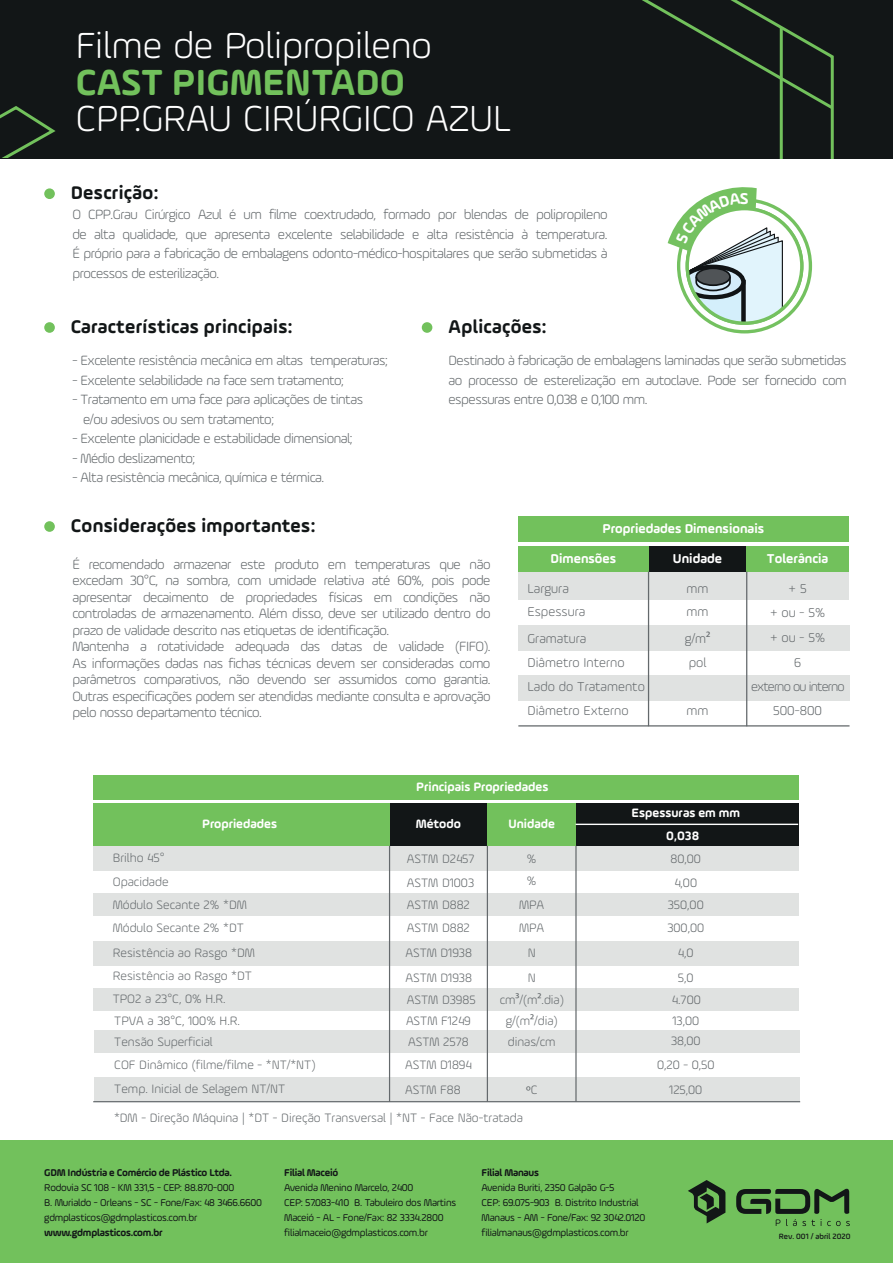
<style>
.page{position:relative;width:893px;height:1263px;background:#fff}
.page>*{position:absolute;margin:0;border:0;box-sizing:border-box;transform-origin:0 0}
.t1{font:300 38.55px "Ample Soft";color:#fff}
.t2{font:700 38.55px "Ample Soft";color:#72c15c}
.t3{font:700 19.5px "Ample Soft";letter-spacing:.015em;color:#121617}
.t4{font:700 16.65px "Ample Soft";color:#fff}
.t5{font:300 14.25px/16.5px "Ample Soft";letter-spacing:-.035em;color:#64696c;text-align:justify}
.t6{font:300 13.65px/24.2px "Ample Soft";color:#64696c}
.t7{font:700 13.65px "Ample Soft";color:#fff}
.t8{font:300 13.65px/24.5px "Ample Soft";letter-spacing:-.06em;color:#64696c;text-align:center}
.t9{font:300 12.9px/22px "Ample Soft";color:#64696c}
.t10{font:700 12.9px/22.4px "Ample Soft";color:#fff;text-align:center}
.t11{font:12.9px "Myriad Pro";color:#64696c}
.t12{font:10.5px/15px "Ample Soft";letter-spacing:-.02em;color:#121617}
.t13{font:700 10.5px "Ample Soft";letter-spacing:-.02em;color:#121617}
.t14{font:500 8.1px "Ample Soft";color:#121617}
.s1{font-family:"Myriad Pro";font-weight:400}
.s2{font-family:"Ample Soft";font-weight:300}
</style>
<div class="page">
<div style="left:518px;top:626px;width:332px;height:25px;background:#e0e2e1"></div>
<div style="left:518px;top:676px;width:332px;height:25px;background:#e0e2e1"></div>
<div style="left:518px;top:571px;width:331px;height:28px;background:#e0e2e1"></div>
<div style="left:0;top:0;width:893px;height:158px;background:#121617"></div>
<svg style="left:0;top:106px;width:56px;height:52px"></svg>
<div style="left:44px;top:188px;width:11px;height:11px;background:#72c15c;border-radius:50%"></div>
<div style="left:44px;top:521px;width:11px;height:11px;background:#72c15c;border-radius:50%"></div>
<div style="left:44px;top:322px;width:11px;height:11px;background:#72c15c;border-radius:50%"></div>
<div style="left:422px;top:322px;width:10px;height:11px;background:#72c15c;border-radius:50%"></div>
<div style="left:648px;top:546px;width:99px;height:25px;background:#121617"></div>
<div style="left:746px;top:546px;width:103px;height:25px;background:#72c15c"></div>
<div style="left:518px;top:546px;width:130px;height:25px;background:#72c15c"></div>
<div style="left:518px;top:516px;width:330px;height:26px;background:#72c15c"></div>
<hr style="left:518px;top:725px;width:331px;height:1px;background:#64696c">
<hr style="left:648px;top:571px;width:1px;height:155px;background:#64696c">
<hr style="left:746px;top:571px;width:1px;height:155px;background:#64696c">
<svg style="left:779px;top:112px;width:55px;height:46px"></svg>
<svg style="left:642px;top:0;width:192px;height:112px"></svg>
<div style="left:93px;top:989px;width:706px;height:22px;background:#e0e2e1"></div>
<div style="left:94px;top:1030px;width:706px;height:22px;background:#e0e2e1"></div>
<div style="left:94px;top:1077px;width:706px;height:25px;background:#e0e2e1"></div>
<div style="left:93px;top:846px;width:706px;height:24px;background:#e0e2e1"></div>
<div style="left:93px;top:893px;width:706px;height:23px;background:#e0e2e1"></div>
<div style="left:93px;top:941px;width:706px;height:24px;background:#e0e2e1"></div>
<div style="left:389px;top:803px;width:99px;height:43px;background:#121617"></div>
<div style="left:93px;top:803px;width:296px;height:43px;background:#72c15c"></div>
<div style="left:573px;top:803px;width:226px;height:43px;background:#121617"></div>
<div style="left:488px;top:803px;width:88px;height:43px;background:#72c15c"></div>
<hr style="left:576px;top:824px;width:222px;height:1px;background:#fff">
<hr style="left:93px;top:1101px;width:707px;height:1px;background:#64696c">
<hr style="left:389px;top:846px;width:1px;height:256px;background:#64696c">
<hr style="left:487px;top:846px;width:1px;height:256px;background:#64696c">
<hr style="left:575px;top:846px;width:2px;height:256px;background:#64696c">
<div style="left:93px;top:775px;width:705px;height:24px;background:#72c15c"></div>
<div style="left:0;top:1140px;width:893px;height:123px;background:#72c15c"></div>
<svg style="left:736px;top:1188px;width:114px;height:38px"></svg>
<svg style="left:688px;top:1180px;width:37px;height:43px"></svg>
<svg style="left:668px;top:187px;width:116px;height:136px"></svg>
<h1 class="t1" style="left:76px;top:23px;width:357px">Filme de Polipropileno</h1>
<h1 class="t2" style="left:76px;top:59px;width:330px">CAST PIGMENTADO</h1>
<h1 class="t1" style="left:76px;top:96px;width:437px">CPP.GRAU CIRÚRGICO AZUL</h1>
<h2 class="t3" style="left:71px;top:181px;width:89px">Descrição:</h2>
<p class="t5" style="left:72px;top:205px;width:537px;line-height:19.5px">O CPP.Grau Cirúrgico Azul é um filme coextrudado, formado por blendas de polipropileno de alta qualidade, que apresenta excelente selabilidade e alta resistência à temperatura.<br>É próprio para a fabricação de embalagens odonto-médico-hospitalares que serão submetidas à processos de esterilização.</p>
<p class="t4" style="left:740px;top:188px;width:10px">S</p>
<h2 class="t3" style="left:71px;top:314px;width:223px">Características principais:</h2>
<p class="t5" style="left:72px;top:352px;width:317px">- Excelente resistência mecânica em altas temperaturas;</p>
<p class="t5" style="left:72px;top:371px;width:273px">- Excelente selabilidade na face sem tratamento;</p>
<p class="t5" style="left:83px;top:389px;width:281px;line-height:19.5px;text-indent:-11px">- Tratamento em uma face para aplicações de tintas e/ou adesivos ou sem tratamento;</p>
<p class="t5" style="left:72px;top:430px;width:282px">- Excelente planicidade e estabilidade dimensional;</p>
<p class="t5" style="left:72px;top:449px;width:124px">- Médio deslizamento;</p>
<p class="t5" style="left:72px;top:469px;width:253px">- Alta resistência mecânica, química e térmica.</p>
<h2 class="t3" style="left:448px;top:314px;width:100px">Aplicações:</h2>
<p class="t5" style="left:448px;top:350px;width:399px;line-height:19.5px">Destinado à fabricação de embalagens laminadas que serão submetidas ao processo de esterelização em autoclave. Pode ser fornecido com espessuras entre 0,038 e 0,100 mm.</p>
<h2 class="t3" style="left:71px;top:513px;width:246px">Considerações importantes:</h2>
<p class="t5" style="left:72px;top:555px;width:420px;text-align:left">É recomendado armazenar este produto em temperaturas que não excedam 30°C, na sombra, com umidade relativa até 60%, pois pode apresentar decaimento de propriedades físicas em condições não controladas de armazenamento. Além disso, deve ser utilizado dentro do prazo de validade descrito nas etiquetas de identificação.<br>Mantenha a rotatividade adequada das datas de validade (FIFO).<br>As informações dadas nas fichas técnicas devem ser consideradas como parâmetros comparativos, não devendo ser assumidos como garantia.<br>Outras especificações podem ser atendidas mediante consulta e aprovação pelo nosso departamento técnico.</p>
<p class="t7" style="left:602px;top:520px;width:163px">Propriedades Dimensionais</p>
<p class="t7" style="left:551px;top:550px;width:67px">Dimensões</p>
<p class="t6" style="left:527px;top:577px;width:59px;line-height:22.8px">Largura<br>Espessura</p>
<p class="t6" style="left:527px;top:626px;width:119px">Gramatura<br>Diâmetro Interno<br>Lado do Tratamento<br>Diâmetro Externo</p>
<p class="t7" style="left:673px;top:550px;width:51px">Unidade</p>
<p class="t7" style="left:767px;top:550px;width:63px">Tolerância</p>
<p class="t6" style="left:687px;top:577px;width:23px;line-height:22.8px">mm mm</p>
<p class="t6" style="left:685px;top:626px;width:27px">g/m<span class="s1">² </span>pol</p>
<p class="t6" style="left:687px;top:699px;width:23px">mm</p>
<p class="t8" style="left:751px;top:577px;width:95px">+ 5<br>+ ou - 5%<br>+ ou - 5%<br>6<br>externo ou interno<br>500-800</p>
<p class="t10" style="left:202px;top:812px;width:76px">Propriedades</p>
<p class="t10" style="left:416px;top:775px;width:134px">Principais Propriedades</p>
<p class="t10" style="left:416px;top:812px;width:47px">Método</p>
<p class="t10" style="left:508px;top:812px;width:48px">Unidade</p>
<p class="t10" style="left:632px;top:802px;width:110px">Espessuras em mm<br>0,038</p>
<p class="t9" style="left:113px;top:847px;width:53px">Brilho 45°</p>
<p class="t9" style="left:407px;top:848px;width:69px">ASTM D2457</p>
<p class="t9" style="left:527px;top:848px;width:11px">% %</p>
<p class="t9" style="left:670px;top:847px;width:32px;line-height:23.7px;text-align:center">80,00<br>4,00</p>
<p class="t9" style="left:668px;top:894px;width:37px">350,00</p>
<p class="t9" style="left:113px;top:871px;width:135px;line-height:22.6px">Opacidade<br>Módulo Secante 2% *DM<br>Módulo Secante 2% *DT</p>
<p class="t9" style="left:113px;top:942px;width:144px">Resistência ao Rasgo *DM</p>
<p class="t9" style="left:407px;top:872px;width:69px">ASTM D1003</p>
<p class="t9" style="left:405px;top:915px;width:68px;line-height:24.8px">ASTM D882<br>ASTM D1938<br>ASTM D1938</p>
<p class="t9" style="left:407px;top:988px;width:70px">ASTM D3985</p>
<p class="t9" style="left:519px;top:894px;width:27px">MPA</p>
<p class="t9" style="left:528px;top:942px;width:10px">N</p>
<p class="t9" style="left:407px;top:894px;width:64px">ASTM D882</p>
<p class="t9" style="left:519px;top:917px;width:27px">MPA</p>
<p class="t9" style="left:667px;top:915px;width:38px;line-height:25.2px;text-align:center">300,00<br>4,0</p>
<p class="t9" style="left:113px;top:964px;width:141px">Resistência ao Rasgo *DT<br>TPO2 a 23°C, 0% H.R.<br>TPVA a 38°C, 100% H.R.</p>
<p class="t9" style="left:114px;top:1029px;width:203px;line-height:23.5px">Tensão Superficial<br>COF Dinâmico (filme/filme - *NT/*NT)<br>Temp. Inicial de Selagem NT/NT</p>
<p class="t9" style="left:672px;top:966px;width:30px;text-align:center">5,0<br>4.700</p>
<p class="t9" style="left:500px;top:966px;width:66px;text-align:center">N cm<span class="s1">³</span>/(m<span class="s1">²</span>.dia)</p>
<p class="t9" style="left:506px;top:1009px;width:53px">g/(m<span class="s1">²</span>/dia)</p>
<p class="t9" style="left:406px;top:1009px;width:66px">ASTM F1249</p>
<p class="t9" style="left:671px;top:1010px;width:31px;line-height:20.1px">13,00<br>38,00</p>
<p class="t9" style="left:657px;top:1052px;width:59px;line-height:24.9px;text-align:center">0,20 - 0,50<br>125,00</p>
<p class="t9" style="left:408px;top:1030px;width:62px">ASTM 2578</p>
<p class="t9" style="left:508px;top:1030px;width:49px">dinas/cm</p>
<p class="t9" style="left:405px;top:1078px;width:57px">ASTM F88</p>
<p class="t9" style="left:405px;top:1053px;width:68px">ASTM D1894</p>
<p class="t11" style="left:526px;top:1082px;width:13px">º<span class="s2">C</span></p>
<p class="t9" style="left:114px;top:1107px;width:410px">*DM - Direção Máquina | *DT - Direção Transversal | *NT - Face Não-tratada</p>
<p class="t13" style="left:44px;top:1166px;width:189px">GDM Indústria e Comércio de Plástico Ltda.</p>
<p class="t12" style="left:44px;top:1180px;width:219px">Rodovia SC 108 - KM 331,5 - CEP: 88.870-000<br>B. Murialdo - Orleans - SC - Fone/Fax: 48 3466.6600 gdmplasticos@gdmplasticos.com.br</p>
<p class="t13" style="left:44px;top:1226px;width:120px">www.gdmplasticos.com.br</p>
<p class="t13" style="left:284px;top:1166px;width:56px">Filial Maceió</p>
<p class="t12" style="left:284px;top:1180px;width:173px">Avenida Menino Marcelo, 2400<br>CEP: 57.083-410 B. Tabuleiro dos Martins Maceió - AL - Fone/Fax: 82 3334.2800 filialmaceio@gdmplasticos.com.br</p>
<p class="t13" style="left:482px;top:1166px;width:59px">Filial Manaus</p>
<p class="t12" style="left:482px;top:1180px;width:165px">Avenida Buriti, 2350 Galpão G-5<br>CEP: 69.075-903 B. Distrito Industrial Manaus - AM - Fone/Fax: 92 3042.0120 filialmanaus@gdmplasticos.com.br</p>
<p class="t14" style="left:779px;top:1232px;width:73px">Rev. 001 / abril 2020</p>
</div>
